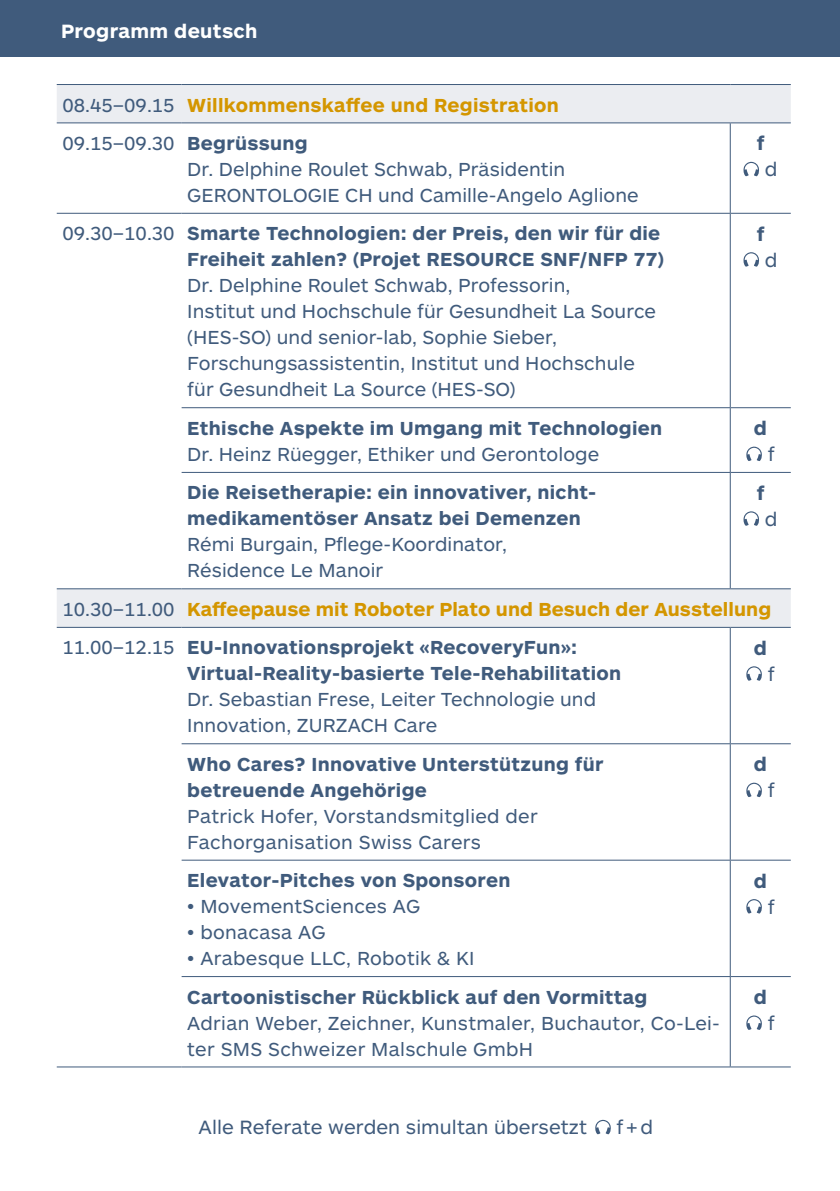
<style>
.page{position:relative;width:840px;height:1191px;background:#fff}
.page>*{position:absolute;margin:0;border:0;box-sizing:border-box;transform-origin:0 0}
.t1{font:20px "ARS Maquette Pro";letter-spacing:.005em;color:#405b7c}
.t2{font:700 20px "ARS Maquette Pro";letter-spacing:.015em;color:#fff}
.t3{font:700 20px "ARS Maquette Pro";color:#405b7c}
.t4{font:19.6px/26px "ARS Maquette Pro";letter-spacing:.005em;color:#405b7c}
.t5{font:700 19.6px/26px "ARS Maquette Pro";letter-spacing:.015em;color:#405b7c}
.t6{font:700 19.6px/38.4px "ARS Maquette Pro";letter-spacing:.01em;color:#d49600}
.s1{font-weight:400;color:#405b7c}
.s2{color:#405b7c}
.s3{font-weight:400}
</style>
<div class="page">
<svg style="left:595px;top:1119px;width:15px;height:15px"></svg>
<svg style="left:57px;top:85px;width:733px;height:542px"></svg>
<hr style="left:57px;top:122px;width:124px;height:1px;background:#405b7c">
<hr style="left:181px;top:122px;width:548px;height:1px;background:#405b7c">
<hr style="left:729px;top:122px;width:61px;height:1px;background:#405b7c">
<hr style="left:57px;top:213px;width:124px;height:1px;background:#405b7c">
<hr style="left:181px;top:213px;width:548px;height:1px;background:#405b7c">
<hr style="left:729px;top:213px;width:61px;height:1px;background:#405b7c">
<hr style="left:57px;top:627px;width:124px;height:1px;background:#405b7c">
<hr style="left:181px;top:627px;width:548px;height:1px;background:#405b7c">
<hr style="left:729px;top:627px;width:61px;height:1px;background:#405b7c">
<hr style="left:181px;top:743px;width:548px;height:1px;background:#405b7c">
<hr style="left:729px;top:743px;width:61px;height:1px;background:#405b7c">
<hr style="left:181px;top:407px;width:548px;height:1px;background:#405b7c">
<hr style="left:729px;top:407px;width:61px;height:1px;background:#405b7c">
<hr style="left:181px;top:472px;width:548px;height:1px;background:#405b7c">
<hr style="left:729px;top:472px;width:61px;height:1px;background:#405b7c">
<hr style="left:57px;top:588px;width:124px;height:1px;background:#405b7c">
<hr style="left:181px;top:588px;width:548px;height:1px;background:#405b7c">
<hr style="left:729px;top:588px;width:61px;height:1px;background:#405b7c">
<hr style="left:57px;top:1066px;width:124px;height:1px;background:#405b7c">
<hr style="left:181px;top:859px;width:548px;height:1px;background:#405b7c">
<hr style="left:729px;top:859px;width:61px;height:1px;background:#405b7c">
<hr style="left:181px;top:976px;width:548px;height:1px;background:#405b7c">
<hr style="left:729px;top:976px;width:61px;height:1px;background:#405b7c">
<hr style="left:181px;top:1066px;width:548px;height:1px;background:#405b7c">
<hr style="left:729px;top:1066px;width:61px;height:1px;background:#405b7c">
<hr style="left:729px;top:123px;width:1px;height:90px;background:#405b7c">
<hr style="left:729px;top:214px;width:1px;height:193px;background:#405b7c">
<hr style="left:729px;top:408px;width:1px;height:64px;background:#405b7c">
<hr style="left:729px;top:473px;width:1px;height:115px;background:#405b7c">
<hr style="left:729px;top:628px;width:1px;height:115px;background:#405b7c">
<hr style="left:729px;top:744px;width:1px;height:115px;background:#405b7c">
<hr style="left:729px;top:860px;width:1px;height:116px;background:#405b7c">
<hr style="left:729px;top:977px;width:1px;height:89px;background:#405b7c">
<hr style="left:57px;top:84px;width:124px;height:1px;background:#405b7c">
<hr style="left:181px;top:84px;width:548px;height:1px;background:#405b7c">
<hr style="left:729px;top:84px;width:61px;height:1px;background:#405b7c">
<svg style="left:743px;top:162px;width:15px;height:14px"></svg>
<svg style="left:743px;top:252px;width:15px;height:15px"></svg>
<svg style="left:746px;top:446px;width:15px;height:15px"></svg>
<svg style="left:743px;top:511px;width:15px;height:15px"></svg>
<svg style="left:746px;top:666px;width:15px;height:15px"></svg>
<svg style="left:746px;top:782px;width:15px;height:15px"></svg>
<svg style="left:746px;top:899px;width:15px;height:14px"></svg>
<svg style="left:746px;top:1015px;width:15px;height:15px"></svg>
<div style="left:0;top:0;width:839px;height:57px;background:#405b7c"></div>
<p class="t2" style="left:61px;top:18px;width:198px">Programm deutsch</p>
<p class="t6" style="left:62px;top:84px;width:497px"><span class="s1">08.45–09.15</span> Willkommenskaffee und Registration<br><span class="s1">09.15–09.30</span> <span class="s2">Begrüssung</span></p>
<p class="t4" style="left:187px;top:155px;width:452px">Dr. Delphine Roulet Schwab, Präsidentin<br>GERONTOLOGIE CH und Camille-Angelo Aglione</p>
<p class="t5" style="left:62px;top:219px;width:602px;text-align:right"><span class="s3">09.30–10.30</span> Smarte Technologien: der Preis, den wir für die<br>Freiheit zahlen? (Projet RESOURCE SNF/NFP 77)</p>
<p class="t4" style="left:187px;top:271px;width:470px">Dr. Delphine Roulet Schwab, Professorin,<br>Institut und Hochschule für Gesundheit La Source (HES-SO) und senior-lab, Sophie Sieber, Forschungsassistentin, Institut und Hochschule für Gesundheit La Source (HES-SO)</p>
<p class="t5" style="left:187px;top:414px;width:476px">Ethische Aspekte im Umgang mit Technologien</p>
<p class="t4" style="left:187px;top:440px;width:413px">Dr. Heinz Rüegger, Ethiker und Gerontologe</p>
<p class="t5" style="left:187px;top:478px;width:410px">Die Reisetherapie: ein innovativer, nicht&shy;medikamentöser Ansatz bei Demenzen</p>
<p class="t4" style="left:187px;top:531px;width:321px">Rémi Burgain, Pflege-Koordinator,<br>Résidence Le Manoir</p>
<p class="t3" style="left:756px;top:130px;width:9px">f</p>
<p class="t1" style="left:764px;top:156px;width:14px">d</p>
<p class="t3" style="left:756px;top:221px;width:9px">f</p>
<p class="t1" style="left:764px;top:247px;width:14px">d</p>
<p class="t3" style="left:753px;top:415px;width:15px">d</p>
<p class="t1" style="left:767px;top:441px;width:8px">f</p>
<p class="t3" style="left:756px;top:480px;width:9px">f</p>
<p class="t1" style="left:764px;top:506px;width:14px">d</p>
<p class="t6" style="left:62px;top:588px;width:710px"><span class="s1">10.30–11.00</span> Kaffeepause mit Roboter Plato und Besuch der Ausstellung<br><span class="s1">11.00–12.15</span> <span class="s2">EU-Innovationsprojekt «RecoveryFun»:</span></p>
<p class="t5" style="left:187px;top:659px;width:435px">Virtual-Reality-basierte Tele-Rehabilitation</p>
<p class="t4" style="left:187px;top:685px;width:410px">Dr. Sebastian Frese, Leiter Technologie und<br>Innovation, ZURZACH Care</p>
<p class="t3" style="left:753px;top:634px;width:15px">d</p>
<p class="t1" style="left:767px;top:661px;width:8px">f</p>
<p class="t5" style="left:187px;top:750px;width:417px">Who Cares? Innovative Unterstützung für betreuende Angehörige</p>
<p class="t4" style="left:187px;top:802px;width:352px">Patrick Hofer, Vorstandsmitglied der<br>Fachorganisation Swiss Carers</p>
<p class="t5" style="left:187px;top:866px;width:324px">Elevator-Pitches von Sponsoren</p>
<p class="t4" style="left:187px;top:892px;width:234px">• MovementSciences AG</p>
<p class="t4" style="left:187px;top:918px;width:140px">• bonacasa AG</p>
<p class="t4" style="left:187px;top:944px;width:288px">• Arabesque LLC, Robotik &amp; KI</p>
<p class="t5" style="left:187px;top:982px;width:461px">Cartoonistischer Rückblick auf den Vormittag</p>
<p class="t4" style="left:187px;top:1008px;width:534px">Adrian Weber, Zeichner, Kunstmaler, Buchautor, Co-Lei&shy;ter SMS Schweizer Malschule GmbH</p>
<p class="t1" style="left:198px;top:1114px;width:390px">Alle Referate werden simultan übersetzt</p>
<p class="t1" style="left:616px;top:1114px;width:38px">f+d</p>
<p class="t3" style="left:753px;top:751px;width:15px">d</p>
<p class="t1" style="left:767px;top:777px;width:8px">f</p>
<p class="t3" style="left:753px;top:867px;width:15px">d</p>
<p class="t1" style="left:767px;top:893px;width:8px">f</p>
<p class="t3" style="left:753px;top:984px;width:15px">d</p>
<p class="t1" style="left:767px;top:1010px;width:8px">f</p>
</div>
